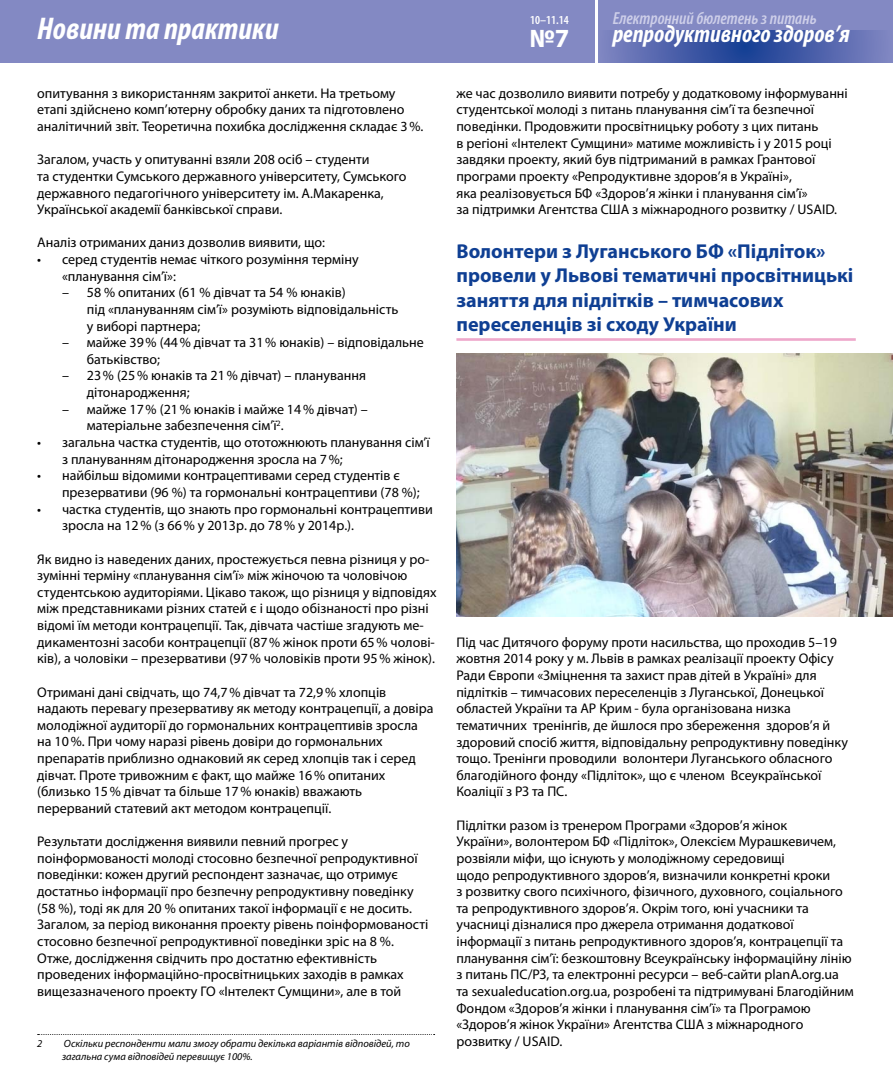
<style>
.page{position:relative;width:893px;height:1092px;background:#fff}
.page>*{position:absolute;margin:0;border:0;box-sizing:border-box;transform-origin:0 0}
.t1{font:italic 700 condensed 31.5px "Myriad Pro";color:#fff}
.t2{font:700 26.25px "Myriad Pro";color:#fff}
.t3{font:italic 700 condensed 24.5px "Myriad Pro";color:#fff}
.t4{font:700 20.12px/24.2px "Myriad Pro";color:#0f3f93}
.t5{font:italic 600 condensed 17.5px "Myriad Pro";color:#cecfe9}
.t6{font:14px/16.6px "Myriad Pro";color:#000}
.t7{font:600 condensed 12.25px "Myriad Pro";color:#fff}
.t8{font:italic 10.5px/12.6px "Myriad Pro";color:#000}
</style>
<div class="page">
<div style="left:0;top:0;width:893px;height:62px;background:#8389c3"></div>
<svg style="left:597px;top:30px;width:283px;height:32px"></svg>
<hr style="left:595px;top:0;width:2px;height:62px;background:#fff">
<hr style="left:456px;top:338px;width:400px;height:3px;background:#eea8cb">
<img style="left:456px;top:353px;width:437px;height:263px">
<h1 class="t1" style="left:37px;top:9px;width:243px">Новини та практики</h1>
<p class="t6" style="left:37px;top:85px;width:388px">опитування з використанням закритої анкети. На третьому етапі здійснено комп’ютерну обробку даних та підготовлено аналітичний звіт. Теоретична похибка дослідження складає 3%.</p>
<p class="t6" style="left:37px;top:151px;width:371px">Загалом, участь у опитуванні взяли 208 осіб – студенти<br>та студентки Сумського державного університету, Сумського державного педагогічного університету ім. А.Макаренка, Української академії банківської справи.</p>
<p class="t6" style="left:37px;top:234px;width:289px">Аналіз отриманих даниз дозволив виявити, що:</p>
<p class="t6" style="left:62px;top:251px;width:298px;text-indent:-25px">• серед студентів немає чіткого розуміння терміну «планування сім’ї»:</p>
<p class="t6" style="left:87px;top:284px;width:313px;text-indent:-25px">– 58 % опитаних (61 % дівчат та 54 % юнаків)<br>під «плануванням сім’ї» розуміють відповідальність у виборі партнера;</p>
<p class="t6" style="left:87px;top:334px;width:338px;text-indent:-25px">– майже 39% (44% дівчат та 31% юнаків) – відповідальне батьківство;</p>
<p class="t6" style="left:87px;top:367px;width:281px;text-indent:-25px">– 23% (25% юнаків та 21% дівчат) – планування дітонародження;</p>
<p class="t6" style="left:87px;top:400px;width:283px;text-indent:-25px">– майже 17% (21% юнаків і майже 14% дівчат) – матеріальне забезпечення сім’ї<sup>2</sup>.</p>
<p class="t6" style="left:62px;top:434px;width:369px;text-indent:-25px">• загальна частка студентів, що ототожнюють планування сім’ї з плануванням дітонародження зросла на 7%;</p>
<p class="t6" style="left:62px;top:467px;width:359px;text-indent:-25px">• найбільш відомими контрацептивами серед студентів є презервативи (96 %) та гормональні контрацептиви (78 %);</p>
<p class="t6" style="left:62px;top:500px;width:372px;text-indent:-25px">• частка студентів, що знають про гормональні контрацептиви зросла на 12% (з 66% у 2013р. до 78% у 2014р.).</p>
<p class="t6" style="left:37px;top:550px;width:401px">Як видно із наведених даних, простежується певна різниця у ро&shy;зумінні терміну «планування сім’ї» між жіночою та чоловічою студентською аудиторіями. Цікаво також, що різниця у відповідях між представниками різних статей є і щодо обізнаності про різні відомі їм методи контрацепції. Так, дівчата частіше згадують ме&shy;дикаментозні засоби контрацепції (87% жінок проти 65% чолові&shy;ків), а чоловіки – презервативи (97% чоловіків проти 95% жінок).</p>
<p class="t6" style="left:37px;top:683px;width:398px">Отримані дані свідчать, що 74,7% дівчат та 72,9% хлопців надають перевагу презервативу як методу контрацепції, а довіра молодіжної аудиторії до гормональних контрацептивів зросла на 10%. При чому наразі рівень довіри до гормональних препаратів приблизно однаковий як серед хлопців так і серед дівчат. Проте тривожним є факт, що майже 16% опитаних (близько 15% дівчат та більше 17% юнаків) вважають перерваний статевий акт методом контрацепції.</p>
<p class="t6" style="left:37px;top:832px;width:393px">Результати дослідження виявили певний прогрес у поінформованості молоді стосовно безпечної репродуктивної поведінки: кожен другий респондент зазначає, що отримує достатньо інформації про безпечну репродуктивну поведінку (58 %), тоді як для 20 % опитаних такої інформації є не досить.<br>Загалом, за період виконання проекту рівень поінформованості стосовно безпечної репродуктивної поведінки зріс на 8 %.<br>Отже, дослідження свідчить про достатню ефективність проведених інформаційно-просвітницьких заходів в рамках вищезазначеного проекту ГО «Інтелект Сумщини», але в той</p>
<p class="t8" style="left:37px;top:1037px;width:7px">2</p>
<p class="t8" style="left:62px;top:1037px;width:349px">Оскільки респонденти мали змогу обрати декілька варіантів відповідей, то загальна сума відповідей перевищує 100%.</p>
<p class="t7" style="left:530px;top:12px;width:40px">10–11.14</p>
<p class="t5" style="left:613px;top:7px;width:206px">Електронний бюлетень з питань</p>
<h2 class="t2" style="left:529px;top:22px;width:42px">№7</h2>
<h3 class="t3" style="left:613px;top:19px;width:238px">репродуктивного здоров’я</h3>
<p class="t6" style="left:456px;top:85px;width:393px">же час дозволило виявити потребу у додатковому інформуванні студентської молоді з питань планування сім’ї та безпечної поведінки. Продовжити просвітницьку роботу з цих питань<br>в регіоні «Інтелект Сумщини» матиме можливість і у 2015 році завдяки проекту, який був підтриманий в рамках Грантової програми проекту «Репродуктивне здоров’я в Україні»,<br>яка реалізовується БФ «Здоров’я жінки і планування сім’ї»<br>за підтримки Агентства США з міжнародного розвитку / USAID.</p>
<h3 class="t4" style="left:456px;top:239px;width:399px">Волонтери з Луганського БФ «Підліток» провели у Львові тематичні просвітницькі заняття для підлітків – тимчасових переселенців зі сходу України</h3>
<p class="t6" style="left:456px;top:633px;width:393px">Під час Дитячого форуму проти насильства, що проходив 5–19 жовтня 2014 року у м. Львів в рамках реалізації проекту Офісу Ради Європи «Зміцнення та захист прав дітей в Україні» для підлітків – тимчасових переселенців з Луганської, Донецької областей України та АР Крим - була організована низка тематичних тренінгів, де йшлося про збереження здоров’я й здоровий спосіб життя, відповідальну репродуктивну поведінку тощо. Тренінги проводили волонтери Луганського обласного благодійного фонду «Підліток», що є членом Всеукраїнської Коаліції з РЗ та ПС.</p>
<p class="t6" style="left:456px;top:816px;width:399px">Підлітки разом із тренером Програми «Здоров’я жінок<br>України», волонтером БФ «Підліток», Олексієм Мурашкевичем, розвіяли міфи, що існують у молодіжному середовищі<br>щодо репродуктивного здоров’я, визначили конкретні кроки<br>з розвитку свого психічного, фізичного, духовного, соціального та репродуктивного здоров’я. Окрім того, юні учасники та учасниці дізналися про джерела отримання додаткової інформації з питань репродуктивного здоров’я, контрацепції та планування сім’ї: безкоштовну Всеукраїнську інформаційну лінію з питань ПС/РЗ, та електронні ресурси – веб-сайти planA.org.ua та sexualeducation.org.ua, розробені та підтримувані Благодійним Фондом «Здоров’я жінки і планування сім’ї» та Програмою «Здоров’я жінок України» Агентства США з міжнародного розвитку / USAID.</p>
</div>
